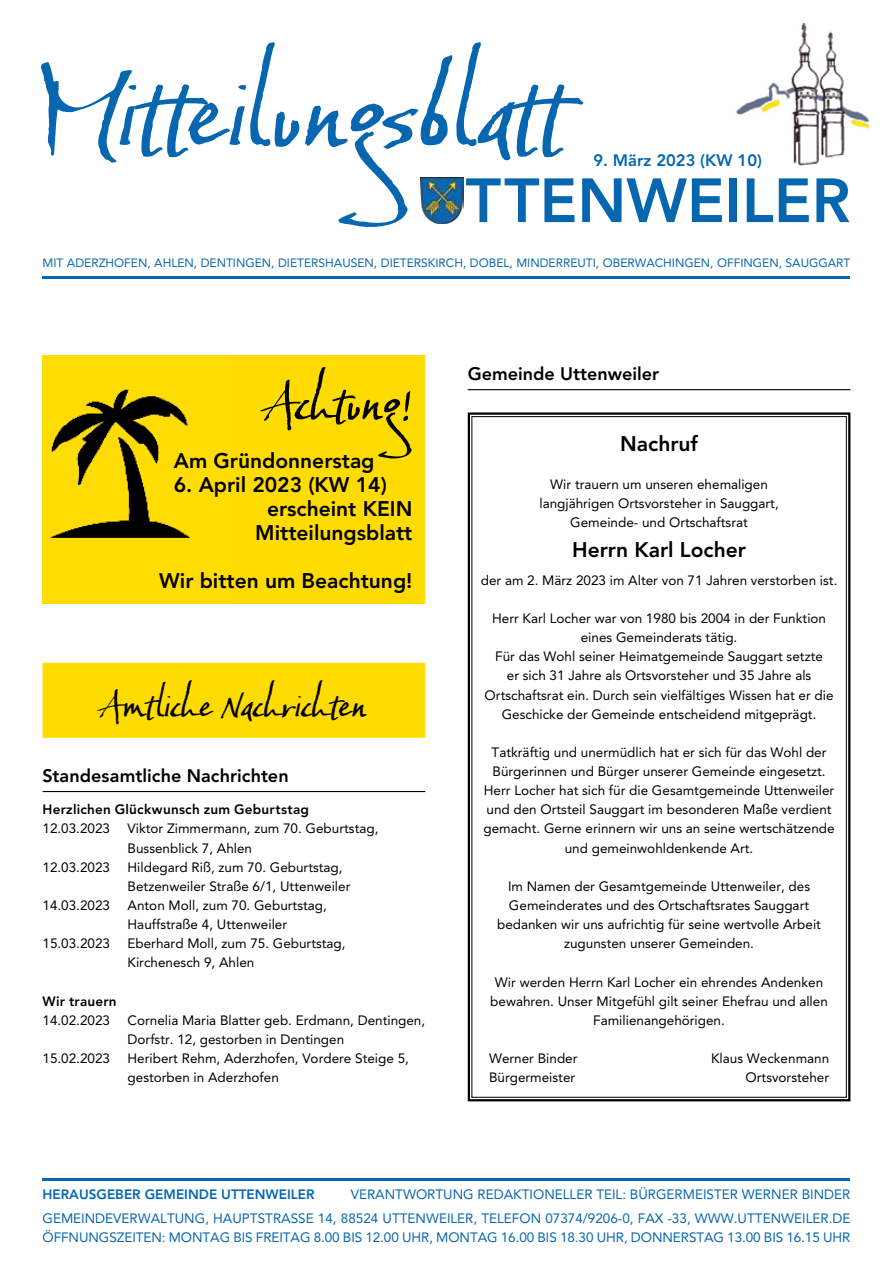
<style>
.page{position:relative;width:893px;height:1263px;background:#fff}
.page>*{position:absolute;margin:0;border:0;box-sizing:border-box;transform-origin:0 0}
.t1{font:111.75px "Baka Too";letter-spacing:.005em;color:#0666b0}
.t2{font:800 61.65px "Avenir LT Pro";color:#0666b0}
.t3{font:54px "Baka Too";color:#000}
.t4{font:37.5px "Baka Too";letter-spacing:.01em;color:#000}
.t5{font:800 21px "Avenir LT Pro";color:#000}
.t6{font:800 18px "Avenir LT Pro";color:#000}
.t7{font:800 16.5px "Avenir LT Pro";color:#0666b0}
.t8{font:13.5px/19.2px "Avenir LT Pro";color:#000}
.t9{font:13.5px/24px "Avenir LT Pro";color:#0666b0;text-align:right}
.t10{font:800 13.5px "Avenir LT Pro";letter-spacing:.02em;color:#000}
.t11{font:800 13.5px "Avenir LT Pro";color:#0666b0}
.t12{font:12px "Avenir LT Pro";color:#0666b0}
.s1{font-size:136.5px}
</style>
<div class="page">
<img style="left:736px;top:23px;width:134px;height:143px">
<div style="left:43px;top:663px;width:382px;height:75px;background:#ffdc01"></div>
<hr style="left:43px;top:791px;width:382px;height:1px;background:#000">
<hr style="left:468px;top:389px;width:382px;height:1px;background:#000">
<hr style="left:43px;top:1178px;width:807px;height:2px;background:#0666b0">
<hr style="left:43px;top:276px;width:807px;height:3px;background:#0666b0">
<img style="left:421px;top:177px;width:43px;height:46px">
<div style="left:43px;top:355px;width:382px;height:249px;background:#ffdc01"></div>
<img style="left:50px;top:389px;width:140px;height:149px">
<svg style="left:467px;top:412px;width:384px;height:690px"></svg>
<h1 class="t1" style="left:43px;top:43px;width:551px"><span class="s1">M</span>itteilungsblatt</h1>
<p class="t7" style="left:593px;top:150px;width:170px">9. März 2023 (KW 10)</p>
<h2 class="t2" style="left:421px;top:164px;width:431px">UTTENWEILER</h2>
<p class="t12" style="left:43px;top:256px;width:809px">MIT ADERZHOFEN, AHLEN, DENTINGEN, DIETERSHAUSEN, DIETERSKIRCH, DOBEL, MINDERREUTI, OBERWACHINGEN, OFFINGEN, SAUGGART</p>
<h3 class="t3" style="left:265px;top:370px;width:149px">Achtung!</h3>
<h3 class="t5" style="left:174px;top:448px;width:202px">Am Gründonnerstag</h3>
<h3 class="t5" style="left:174px;top:472px;width:215px">6. April 2023 (KW 14)</h3>
<h3 class="t5" style="left:267px;top:496px;width:147px">erscheint KEIN</h3>
<h3 class="t5" style="left:255px;top:520px;width:159px">Mitteilungsblatt</h3>
<h3 class="t5" style="left:159px;top:568px;width:255px">Wir bitten um Beachtung!</h3>
<h3 class="t4" style="left:100px;top:682px;width:268px">Amtliche Nachrichten</h3>
<h3 class="t6" style="left:43px;top:765px;width:248px">Standesamtliche Nachrichten</h3>
<p class="t10" style="left:43px;top:802px;width:268px">Herzlichen Glückwunsch zum Geburtstag</p>
<p class="t8" style="left:43px;top:819px;width:69px">12.03.2023</p>
<p class="t8" style="left:128px;top:819px;width:252px">Viktor Zimmermann, zum 70. Geburtstag,<br>Bussenblick 7, Ahlen</p>
<p class="t8" style="left:43px;top:857px;width:69px">12.03.2023</p>
<p class="t8" style="left:128px;top:857px;width:224px">Hildegard Riß, zum 70. Geburtstag,<br>Betzenweiler Straße 6/1, Uttenweiler</p>
<p class="t8" style="left:43px;top:896px;width:69px">14.03.2023</p>
<p class="t8" style="left:128px;top:896px;width:201px">Anton Moll, zum 70. Geburtstag,<br>Hauffstraße 4, Uttenweiler</p>
<p class="t8" style="left:43px;top:934px;width:69px">15.03.2023</p>
<p class="t8" style="left:128px;top:934px;width:220px">Eberhard Moll, zum 75. Geburtstag,<br>Kirchenesch 9, Ahlen</p>
<p class="t10" style="left:43px;top:993px;width:76px">Wir trauern</p>
<p class="t8" style="left:43px;top:1010px;width:69px">14.02.2023</p>
<p class="t8" style="left:128px;top:1010px;width:299px">Cornelia Maria Blatter geb. Erdmann, Dentingen,<br>Dorfstr. 12, gestorben in Dentingen</p>
<p class="t8" style="left:43px;top:1049px;width:69px">15.02.2023</p>
<p class="t8" style="left:128px;top:1049px;width:283px">Heribert Rehm, Aderzhofen, Vordere Steige 5, gestorben in Aderzhofen</p>
<h3 class="t6" style="left:468px;top:363px;width:193px">Gemeinde Uttenweiler</h3>
<h3 class="t5" style="left:620px;top:431px;width:79px">Nachruf</h3>
<p class="t8" style="left:539px;top:475px;width:241px;text-align:center">Wir trauern um unseren ehemaligen langjährigen Ortsvorsteher in Sauggart,<br>Gemeinde- und Ortschaftsrat</p>
<h3 class="t5" style="left:572px;top:537px;width:175px">Herrn Karl Locher</h3>
<p class="t8" style="left:481px;top:570px;width:358px">der am 2. März 2023 im Alter von 71 Jahren verstorben ist.</p>
<p class="t8" style="left:485px;top:609px;width:350px;text-align:center">Herr Karl Locher war von 1980 bis 2004 in der Funktion eines Gemeinderats tätig.<br>Für das Wohl seiner Heimatgemeinde Sauggart setzte<br>er sich 31 Jahre als Ortsvorsteher und 35 Jahre als Ortschaftsrat ein. Durch sein vielfältiges Wissen hat er die Geschicke der Gemeinde entscheidend mitgeprägt.</p>
<p class="t8" style="left:483px;top:742px;width:353px;text-align:center">Tatkräftig und unermüdlich hat er sich für das Wohl der Bürgerinnen und Bürger unserer Gemeinde eingesetzt.<br>Herr Locher hat sich für die Gesamtgemeinde Uttenweiler und den Ortsteil Sauggart im besonderen Maße verdient gemacht. Gerne erinnern wir uns an seine wertschätzende und gemeinwohldenkende Art.</p>
<p class="t8" style="left:497px;top:876px;width:325px;text-align:center">Im Namen der Gesamtgemeinde Uttenweiler, des Gemeinderates und des Ortschaftsrates Sauggart bedanken wir uns aufrichtig für seine wertvolle Arbeit zugunsten unserer Gemeinden.</p>
<p class="t8" style="left:490px;top:972px;width:339px;text-align:center">Wir werden Herrn Karl Locher ein ehrendes Andenken bewahren. Unser Mitgefühl gilt seiner Ehefrau und allen<br>Familienangehörigen.</p>
<p class="t8" style="left:489px;top:1049px;width:90px">Werner Binder</p>
<p class="t8" style="left:711px;top:1049px;width:120px">Klaus Weckenmann</p>
<p class="t8" style="left:489px;top:1068px;width:88px">Bürgermeister</p>
<p class="t8" style="left:746px;top:1068px;width:85px">Ortsvorsteher</p>
<p class="t9" style="left:43px;top:1182px;width:809px">VERANTWORTUNG REDAKTIONELLER TEIL: BÜRGERMEISTER WERNER BINDER<br>GEMEINDEVERWALTUNG, HAUPTSTRASSE 14, 88524 UTTENWEILER, TELEFON 07374/9206-0, FAX -33, WWW.UTTENWEILER.DE</p>
<p class="t9" style="left:43px;top:1225px;width:809px">ÖFFNUNGSZEITEN: MONTAG BIS FREITAG 8.00 BIS 12.00 UHR, MONTAG 16.00 BIS 18.30 UHR, DONNERSTAG 13.00 BIS 16.15 UHR</p>
<p class="t11" style="left:43px;top:1186px;width:273px">HERAUSGEBER GEMEINDE UTTENWEILER</p>
</div>
